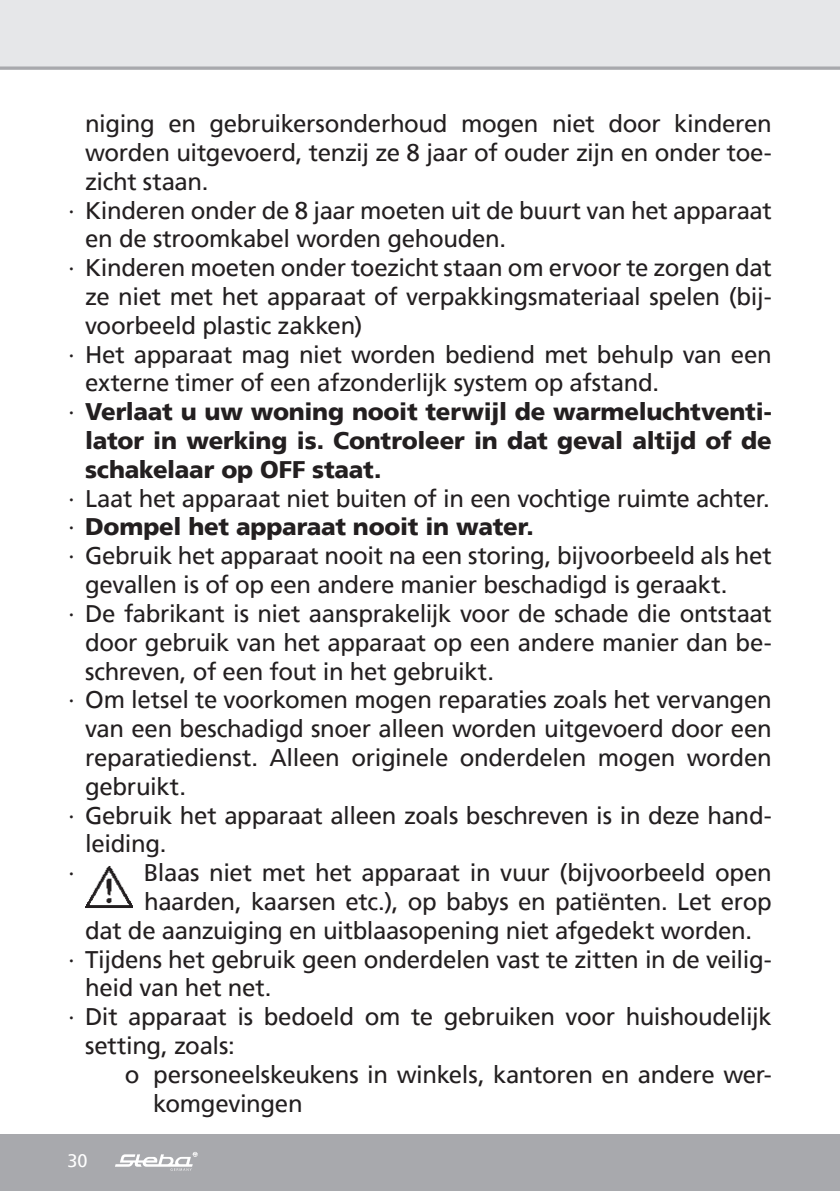
<style>
.page{position:relative;width:840px;height:1191px;background:#fff}
.page>*{position:absolute;margin:0;border:0;box-sizing:border-box;transform-origin:0 0}
.t1{font:24px "Frutiger";letter-spacing:-.015em;color:#231f20}
.t2{font:900 24px "Frutiger";letter-spacing:-.01em;color:#231f20}
.t3{font:18px "Frutiger";color:#fff}
.s1{font-weight:400}
</style>
<div class="page">
<div style="left:0;top:0;width:839px;height:68px;background:#e6e7e9"></div>
<div style="left:0;top:1134px;width:839px;height:57px;background:#a8a9ad"></div>
<svg style="left:115px;top:1152px;width:82px;height:18px"></svg>
<svg style="left:0;top:66px;width:839px;height:4px;background:#b3b4b8"></svg>
<img style="left:85px;top:866px;width:48px;height:42px">
<p class="t1" style="left:85px;top:114px;width:688px">niging en gebruikersonderhoud mogen niet door kinderen</p>
<p class="t1" style="left:85px;top:142px;width:687px">worden uitgevoerd, tenzij ze 8 jaar of ouder zijn en onder toe-</p>
<p class="t1" style="left:85px;top:171px;width:125px">zicht staan.</p>
<p class="t1" style="left:68px;top:196px;width:704px">∙ Kinderen onder de 8 jaar moeten uit de buurt van het apparaat</p>
<p class="t1" style="left:85px;top:229px;width:422px">en de stroomkabel worden gehouden.</p>
<p class="t1" style="left:68px;top:254px;width:704px">∙ Kinderen moeten onder toezicht staan om ervoor te zorgen dat</p>
<p class="t1" style="left:85px;top:286px;width:687px">ze niet met het apparaat of verpakkingsmateriaal spelen (bij-</p>
<p class="t1" style="left:85px;top:315px;width:278px">voorbeeld plastic zakken)</p>
<p class="t1" style="left:68px;top:340px;width:704px">∙ Het apparaat mag niet worden bediend met behulp van een</p>
<p class="t1" style="left:85px;top:373px;width:575px">externe timer of een afzonderlijk system op afstand.</p>
<p class="t2" style="left:68px;top:401px;width:705px"><span class="s1">∙</span> Verlaat u uw woning nooit terwijl de warmeluchtventi-</p>
<p class="t2" style="left:85px;top:430px;width:687px">lator in werking is. Controleer in dat geval altijd of de</p>
<p class="t2" style="left:85px;top:459px;width:298px">schakelaar op OFF staat.</p>
<p class="t1" style="left:68px;top:484px;width:703px">∙ Laat het apparaat niet buiten of in een vochtige ruimte achter.</p>
<p class="t2" style="left:68px;top:516px;width:467px"><span class="s1">∙</span> Dompel het apparaat nooit in water.</p>
<p class="t1" style="left:68px;top:542px;width:704px">∙ Gebruik het apparaat nooit na een storing, bijvoorbeeld als het</p>
<p class="t1" style="left:85px;top:574px;width:643px">gevallen is of op een andere manier beschadigd is geraakt.</p>
<p class="t1" style="left:68px;top:599px;width:704px">∙ De fabrikant is niet aansprakelijk voor de schade die ontstaat</p>
<p class="t1" style="left:85px;top:632px;width:687px">door gebruik van het apparaat op een andere manier dan be-</p>
<p class="t1" style="left:85px;top:661px;width:410px">schreven, of een fout in het gebruikt.</p>
<p class="t1" style="left:68px;top:686px;width:704px">∙ Om letsel te voorkomen mogen reparaties zoals het vervangen</p>
<p class="t1" style="left:85px;top:718px;width:687px">van een beschadigd snoer alleen worden uitgevoerd door een</p>
<p class="t1" style="left:85px;top:747px;width:687px">reparatiedienst. Alleen originele onderdelen mogen worden</p>
<p class="t1" style="left:85px;top:776px;width:102px">gebruikt.</p>
<p class="t1" style="left:68px;top:801px;width:705px">∙ Gebruik het apparaat alleen zoals beschreven is in deze hand-</p>
<p class="t1" style="left:85px;top:834px;width:83px">leiding.</p>
<p class="t1" style="left:68px;top:858px;width:8px">∙</p>
<p class="t1" style="left:144px;top:862px;width:629px">Blaas niet met het apparaat in vuur (bijvoorbeeld open</p>
<p class="t1" style="left:144px;top:891px;width:628px">haarden, kaarsen etc.), op babys en patiënten. Let erop</p>
<p class="t1" style="left:85px;top:920px;width:668px">dat de aanzuiging en uitblaasopening niet afgedekt worden.</p>
<p class="t1" style="left:68px;top:945px;width:705px">∙ Tijdens het gebruik geen onderdelen vast te zitten in de veilig-</p>
<p class="t1" style="left:85px;top:978px;width:188px">heid van het net.</p>
<p class="t1" style="left:68px;top:1002px;width:704px">∙ Dit apparaat is bedoeld om te gebruiken voor huishoudelijk</p>
<p class="t1" style="left:85px;top:1035px;width:151px">setting, zoals:</p>
<p class="t1" style="left:125px;top:1064px;width:648px">o personeelskeukens in winkels, kantoren en andere wer-</p>
<p class="t1" style="left:153px;top:1093px;width:151px">komgevingen</p>
<p class="t3" style="left:67px;top:1153px;width:22px">30</p>
</div>
